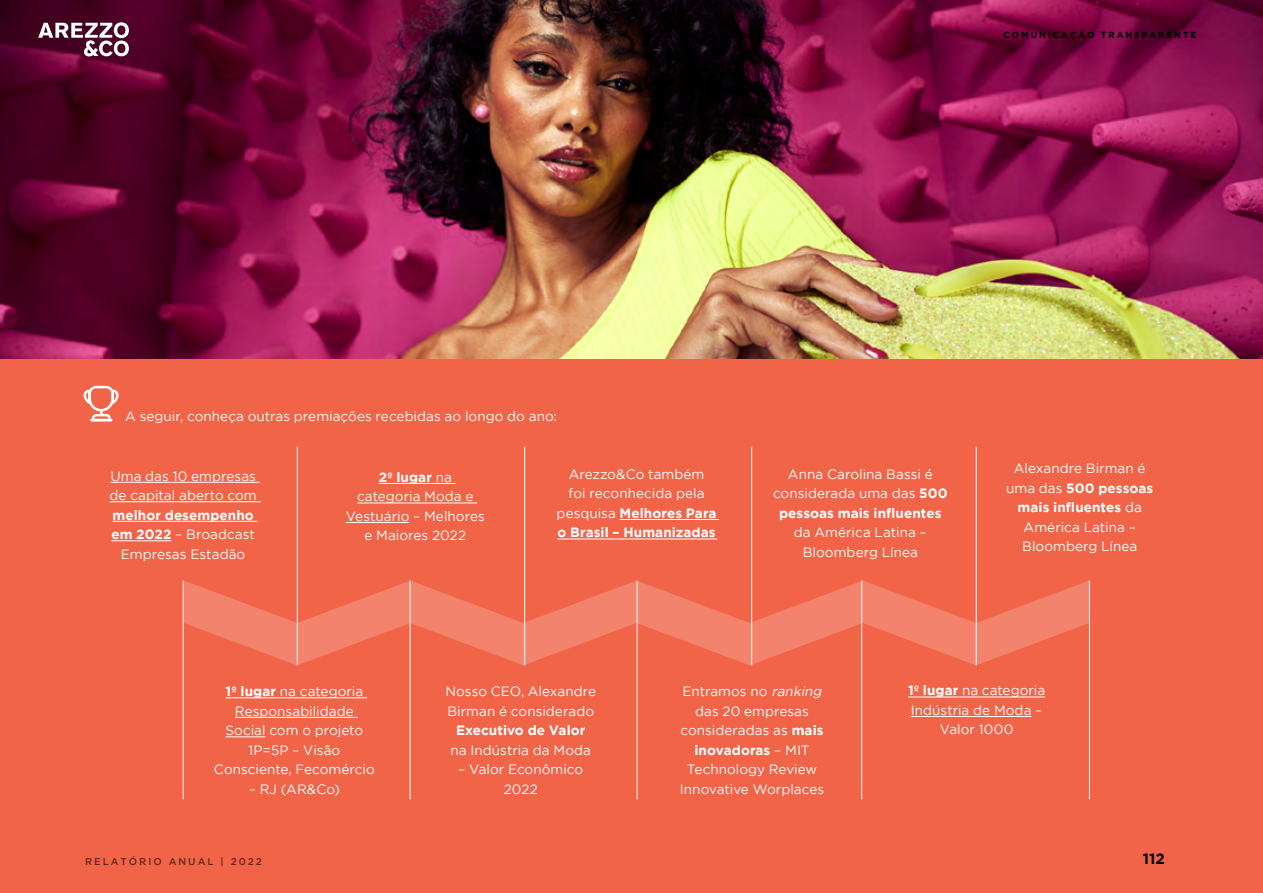
<style>
.page{position:relative;width:1263px;height:893px;background:#fff}
.page>*{position:absolute;margin:0;border:0;box-sizing:border-box;transform-origin:0 0}
.t1{font:700 15px "Gotham";color:#000}
.t2{font:13.5px/19.5px "Gotham";letter-spacing:.005em;color:#fff;text-align:center}
.t3{font:700 13.5px "Gotham";letter-spacing:.005em;color:#fff}
.t4{font:500 9.9px "Gotham";letter-spacing:.2em;color:#000}
.t5{font:700 8.7px "Gotham";letter-spacing:.215em;color:#000}
.s1{font-weight:700}
.s2{font-style:italic}
</style>
<div class="page">
<div style="left:0;top:359px;width:1263px;height:534px;background:#f16448"></div>
<img style="left:0;top:0;width:1263px;height:358px">
<hr style="left:110px;top:482px;width:150px;height:1px;background:#fff">
<hr style="left:110px;top:502px;width:151px;height:1px;background:#fff">
<hr style="left:112px;top:521px;width:146px;height:1px;background:#fff">
<hr style="left:111px;top:541px;width:60px;height:1px;background:#fff">
<hr style="left:908px;top:697px;width:137px;height:1px;background:#fff">
<hr style="left:911px;top:716px;width:120px;height:1px;background:#fff">
<hr style="left:379px;top:483px;width:77px;height:1px;background:#fff">
<hr style="left:357px;top:503px;width:120px;height:1px;background:#fff">
<hr style="left:346px;top:522px;width:63px;height:1px;background:#fff">
<hr style="left:620px;top:519px;width:99px;height:1px;background:#fff">
<hr style="left:557px;top:539px;width:160px;height:1px;background:#fff">
<hr style="left:225px;top:698px;width:142px;height:1px;background:#fff">
<hr style="left:235px;top:717px;width:123px;height:1px;background:#fff">
<hr style="left:226px;top:737px;width:39px;height:1px;background:#fff">
<svg style="left:84px;top:386px;width:35px;height:35px"></svg>
<svg style="left:184px;top:581px;width:905px;height:84px;fill:#f37e67"></svg>
<hr style="left:183px;top:581px;width:1px;height:218px;background:#fff">
<hr style="left:1089px;top:581px;width:1px;height:218px;background:#fff">
<hr style="left:410px;top:581px;width:1px;height:218px;background:#fff">
<hr style="left:637px;top:581px;width:1px;height:218px;background:#fff">
<hr style="left:861px;top:581px;width:1px;height:218px;background:#fff">
<hr style="left:297px;top:447px;width:1px;height:218px;background:#fff">
<hr style="left:524px;top:447px;width:1px;height:218px;background:#fff">
<hr style="left:751px;top:447px;width:1px;height:218px;background:#fff">
<hr style="left:976px;top:447px;width:1px;height:218px;background:#fff">
<svg style="left:38px;top:22px;width:91px;height:34px"></svg>
<p class="t5" style="left:1004px;top:30px;width:194px">COMUNICAÇÃO TRANSPARENTE</p>
<p class="t2" style="left:125px;top:407px;width:433px">A seguir, conheça outras premiações recebidas ao longo do ano:</p>
<p class="t2" style="left:110px;top:466px;width:149px;text-align:left">Uma das 10 empresas de capital aberto com</p>
<p class="t2" style="left:111px;top:505px;width:145px"><span class="s1">melhor desempenho em 2022</span> – Broadcast<br>Empresas Estadão</p>
<p class="t2" style="left:346px;top:467px;width:140px"><span class="s1">2º lugar</span> na categoria Moda e<br>Vestuário – Melhores e Maiores 2022</p>
<p class="t2" style="left:557px;top:464px;width:161px">Arezzo&amp;Co também<br>foi reconhecida pela pesquisa <span class="s1">Melhores Para o Brasil – Humanizadas</span></p>
<p class="t2" style="left:773px;top:464px;width:176px">Anna Carolina Bassi é considerada uma das <span class="s1">500 pessoas mais influentes</span></p>
<p class="t2" style="left:794px;top:523px;width:134px">da América Latina –<br>Bloomberg Línea</p>
<p class="t2" style="left:1006px;top:458px;width:149px">Alexandre Birman é uma das <span class="s1">500 pessoas mais influentes</span> da<br>América Latina –<br>Bloomberg Línea</p>
<p class="t2" style="left:214px;top:681px;width:162px"><span class="s1">1º lugar</span> na categoria<br>Responsabilidade<br>Social com o projeto<br>1P=5P – Visão<br>Consciente, Fecomércio</p>
<p class="t2" style="left:249px;top:779px;width:93px">– RJ (AR&amp;Co)</p>
<p class="t2" style="left:445px;top:681px;width:152px;text-align:left">Nosso CEO, Alexandre<br>Birman é considerado</p>
<p class="t3" style="left:456px;top:723px;width:131px">Executivo de Valor</p>
<p class="t2" style="left:450px;top:740px;width:142px">na Indústria da Moda</p>
<p class="t2" style="left:458px;top:759px;width:126px">– Valor Econômico<br>2022</p>
<p class="t2" style="left:680px;top:681px;width:146px">Entramos no <span class="s2">ranking </span>das 20 empresas consideradas as <span class="s1">mais inovadoras</span> – MIT<br>Technology Review<br>Innovative Worplaces</p>
<p class="t2" style="left:908px;top:681px;width:139px"><span class="s1">1º lugar</span> na categoria<br>Indústria de Moda –<br>Valor 1000</p>
<p class="t4" style="left:85px;top:856px;width:178px">RELATÓRIO ANUAL | 2022</p>
<p class="t1" style="left:1143px;top:850px;width:23px">112</p>
</div>
